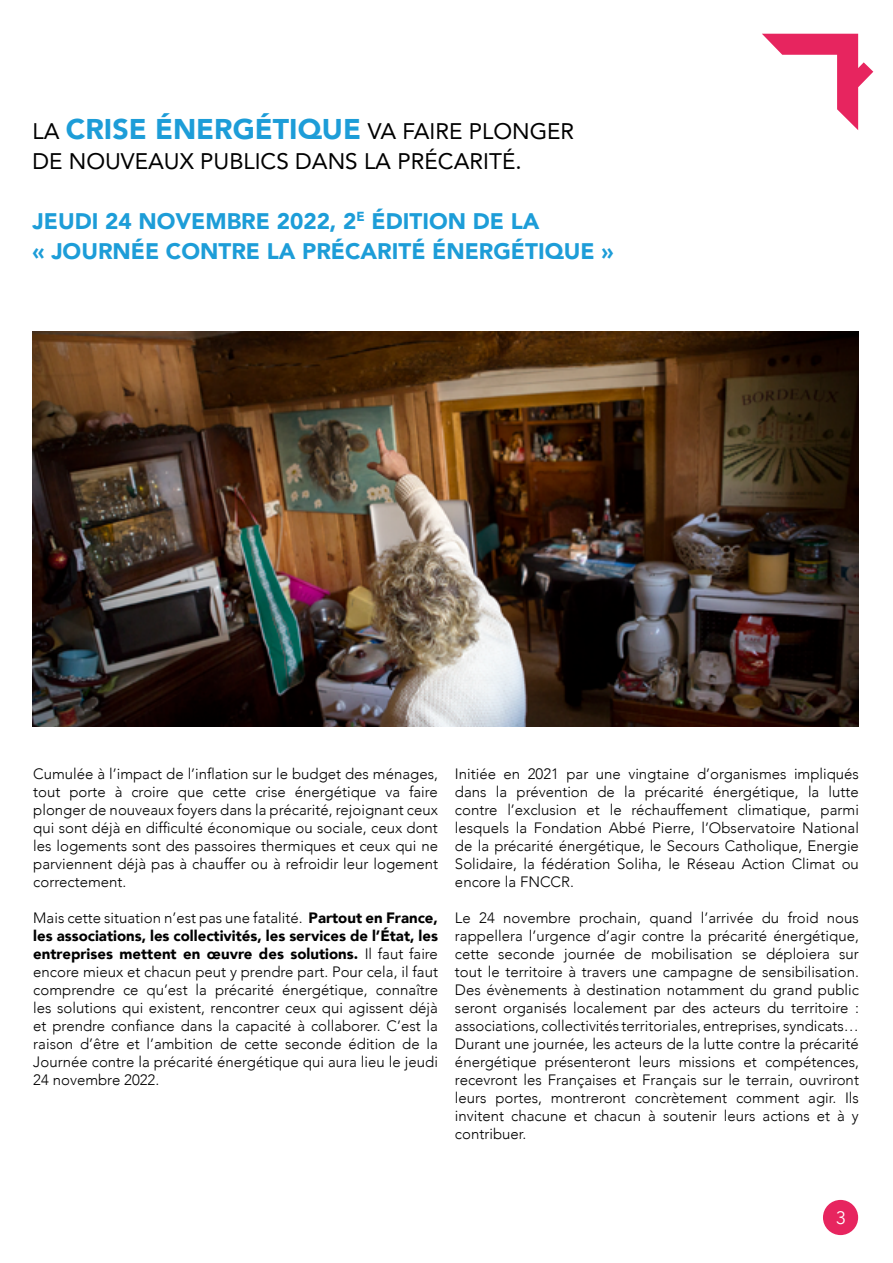
<style>
.page{position:relative;width:893px;height:1263px;background:#fff}
.page>*{position:absolute;margin:0;border:0;box-sizing:border-box;transform-origin:0 0}
.t1{font:900 22.5px/30px "Avenir";color:#1d9dd8}
.t2{font:22.5px/30px "Avenir";color:#000}
.t3{font:18px "Avenir Next";color:#fff}
.t4{font:300 15px/18px "Avenir";color:#000;text-align:justify}
.s1{font-weight:900;font-size:28.5px;color:#1d9dd8}
.s2{font-weight:900}
</style>
<div class="page">
<hr style="left:0;top:0;width:1px;height:169px;background:#1d9dd8">
<img style="left:33px;top:332px;width:826px;height:394px">
<div style="left:823px;top:1200px;width:35px;height:35px;background:#e7255f;border-radius:50%"></div>
<svg style="left:762px;top:34px;width:111px;height:96px"></svg>
<h1 class="t2" style="left:33px;top:115px;width:543px">LA <span class="s1">CRISE ÉNERGÉTIQUE</span> VA FAIRE PLONGER<br>DE NOUVEAUX PUBLICS DANS LA PRÉCARITÉ.</h1>
<h1 class="t1" style="left:33px;top:206px;width:582px">JEUDI 24 NOVEMBRE 2022, 2<sup>E</sup> ÉDITION DE LA<br>« JOURNÉE CONTRE LA PRÉCARITÉ ÉNERGÉTIQUE »</h1>
<p class="t4" style="left:33px;top:765px;width:406px">Cumulée à l’impact de l’inflation sur le budget des ménages, tout porte à croire que cette crise énergétique va faire plonger de nouveaux foyers dans la précarité, rejoignant ceux qui sont déjà en difficulté économique ou sociale, ceux dont les logements sont des passoires thermiques et ceux qui ne parviennent déjà pas à chauffer ou à refroidir leur logement correctement.</p>
<p class="t4" style="left:33px;top:909px;width:406px">Mais cette situation n’est pas une fatalité. <span class="s2">Partout en France, les associations, les collectivités, les services de l’État, les entreprises mettent en œuvre des solutions.</span> Il faut faire encore mieux et chacun peut y prendre part. Pour cela, il faut comprendre ce qu’est la précarité énergétique, connaître les solutions qui existent, rencontrer ceux qui agissent déjà et prendre confiance dans la capacité à collaborer. C’est la raison d’être et l’ambition de cette seconde édition de la Journée contre la précarité énergétique qui aura lieu le jeudi 24 novembre 2022.</p>
<p class="t4" style="left:455px;top:765px;width:405px">Initiée en 2021 par une vingtaine d’organismes impliqués dans la prévention de la précarité énergétique, la lutte contre l’exclusion et le réchauffement climatique, parmi lesquels la Fondation Abbé Pierre, l’Observatoire National de la précarité énergétique, le Secours Catholique, Energie Solidaire, la fédération Soliha, le Réseau Action Climat ou encore la FNCCR.</p>
<p class="t4" style="left:455px;top:909px;width:405px">Le 24 novembre prochain, quand l’arrivée du froid nous rappellera l’urgence d’agir contre la précarité énergétique, cette seconde journée de mobilisation se déploiera sur tout le territoire à travers une campagne de sensibilisation.<br>Des évènements à destination notamment du grand public seront organisés localement par des acteurs du territoire : associations, collectivités territoriales, entreprises, syndicats… Durant une journée, les acteurs de la lutte contre la précarité énergétique présenteront leurs missions et compétences, recevront les Françaises et Français sur le terrain, ouvriront leurs portes, montreront concrètement comment agir. Ils invitent chacune et chacun à soutenir leurs actions et à y contribuer.</p>
<p class="t3" style="left:836px;top:1203px;width:12px">3</p>
</div>
